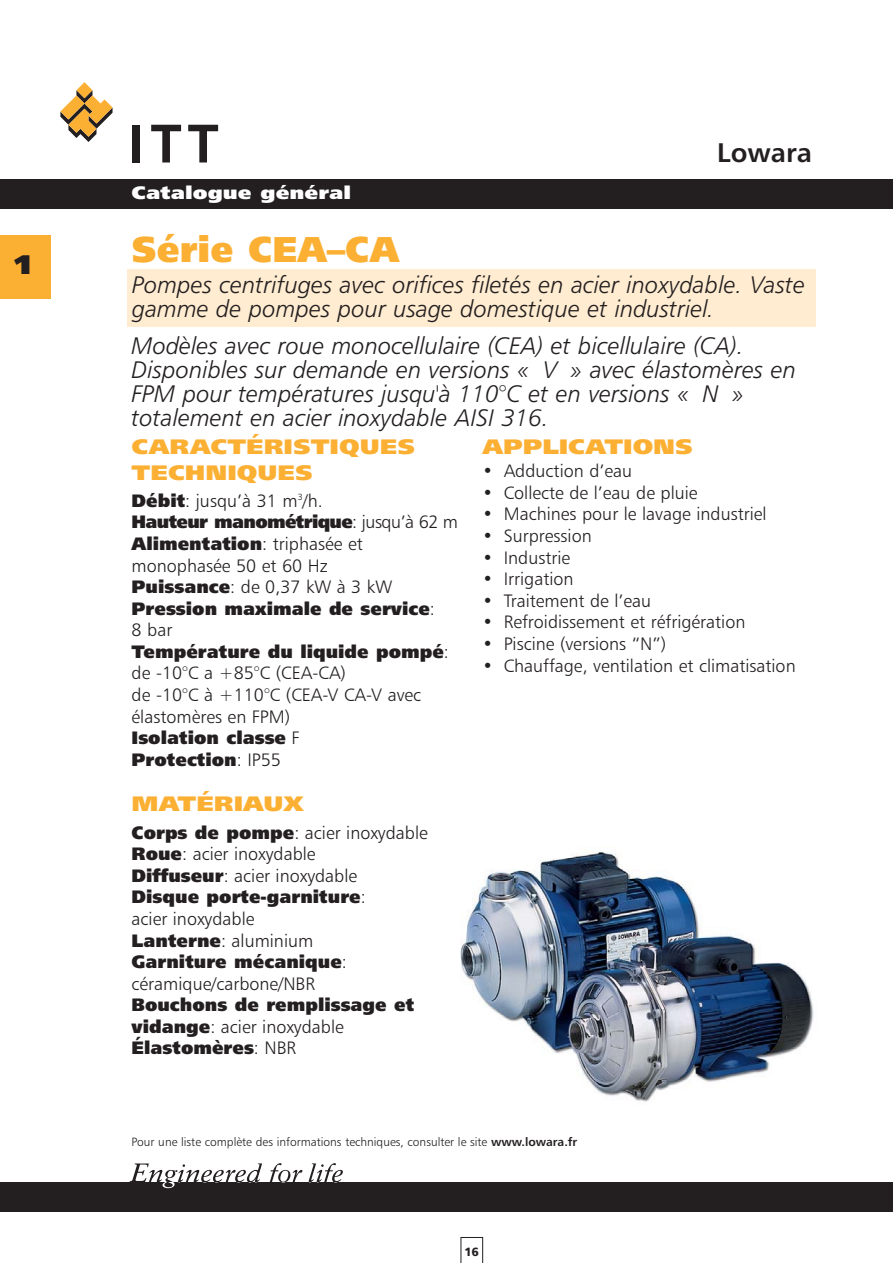
<style>
.page{position:relative;width:893px;height:1263px;background:#fff}
.page>*{position:absolute;margin:0;border:0;box-sizing:border-box;transform-origin:0 0}
.t1{font:36px "Humanist 777 BT Extra Black B";color:#fcb033}
.t2{font:27px "Humanist 777 BT Bold B";color:#231f20}
.t3{font:27px "Humanist 777 BT Extra Black B";color:#231f20;scale:1.2 1}
.t4{font:24px/24px "Humanist 777 BT Light Italic B";color:#231f20}
.t5{font:21px/25.2px "Humanist 777 BT Extra Black B";color:#fcb033;scale:1.2 1}
.t6{font:18px/21.6px "Humanist 777 BT Light B";color:#231f20}
.t7{font:18px/21.6px "Humanist 777 BT Extra Black B";color:#231f20}
.t8{font:18px/21.6px "Humanist 777 BT Extra Black B";letter-spacing:-.04em;color:#231f20}
.t9{font:18px "Humanist 777 BT Extra Black B";color:#fff;scale:1.2 1}
.t10{font:12px "Humanist 777 BT Light B";color:#231f20}
.t11{font:12px "Humanist 777 BT Black B";color:#231f20}
.s1{font-family:"Humanist 777 BT Extra Black B"}
.s2{font-family:"Humanist 777 BT Light B"}
.s3{font-family:"Humanist 777 BT Bold B"}
</style>
<div class="page">
<img style="left:460px;top:852px;width:354px;height:250px">
<div style="left:0;top:179px;width:892px;height:30px;background:#231f20"></div>
<div style="left:0;top:1182px;width:892px;height:30px;background:#231f20"></div>
<svg style="left:60px;top:82px;width:52px;height:60px"></svg>
<div style="left:132px;top:125px;width:8px;height:38px;background:#231f20"></div>
<svg style="left:151px;top:125px;width:30px;height:38px"></svg>
<svg style="left:188px;top:125px;width:30px;height:38px"></svg>
<svg style="left:460px;top:1237px;width:23px;height:25px"></svg>
<svg style="left:270px;top:1163px;width:32px;height:20px"></svg>
<svg style="left:129px;top:1163px;width:133px;height:25px"></svg>
<svg style="left:309px;top:1163px;width:34px;height:20px"></svg>
<div style="left:0;top:235px;width:51px;height:63px;background:#fcb033"></div>
<div style="left:127px;top:269px;width:689px;height:57px;background:#ffecd1"></div>
<h2 class="t3" style="left:14px;top:253px;width:17px">1</h2>
<p class="t9" style="left:132px;top:185px;width:184px">Catalogue général</p>
<h2 class="t2" style="left:717px;top:137px;width:96px">Lowara</h2>
<h1 class="t1" style="left:132px;top:233px;width:269px">Série CEA–CA</h1>
<h3 class="t4" style="left:132px;top:274px;width:674px">Pompes centrifuges avec orifices filetés en acier inoxydable. Vaste gamme de pompes pour usage domestique et industriel.</h3>
<h3 class="t4" style="left:132px;top:335px;width:666px">Modèles avec roue monocellulaire (CEA) et bicellulaire (CA).<br>Disponibles sur demande en versions « V » avec élastomères en FPM pour températures jusqu'à 110°C et en versions « N » totalement en acier inoxydable AISI 316.</h3>
<p class="t5" style="left:132px;top:435px;width:237px">CARACTÉRISTIQUES<br>TECHNIQUES</p>
<p class="t6" style="left:132px;top:491px;width:193px"><span class="s1">Débit</span>: jusqu’à 31 m<sup>3</sup>/h.</p>
<p class="t8" style="left:132px;top:512px;width:328px">Hauteur manométrique<span class="s2">: jusqu’à 62 m<br></span>Alimentation<span class="s2">: triphasée et</span></p>
<p class="t6" style="left:132px;top:555px;width:262px">monophasée 50 et 60 Hz<br><span class="s1">Puissance</span>: de 0,37 kW à 3 kW</p>
<p class="t7" style="left:132px;top:598px;width:305px">Pression maximale de service<span class="s2">:</span></p>
<p class="t6" style="left:132px;top:620px;width:42px">8 bar</p>
<p class="t7" style="left:132px;top:642px;width:319px">Température du liquide pompé<span class="s2">:</span></p>
<p class="t6" style="left:132px;top:663px;width:291px">de -10°C a +85°C (CEA-CA)<br>de -10°C à +110°C (CEA-V CA-V avec élastomères en FPM)</p>
<p class="t7" style="left:132px;top:728px;width:169px">Isolation classe <span class="s2">F<br></span>Protection<span class="s2">: IP55</span></p>
<p class="t5" style="left:132px;top:792px;width:145px">MATÉRIAUX</p>
<p class="t6" style="left:132px;top:822px;width:298px"><span class="s1">Corps de pompe</span>: acier inoxydable<br><span class="s1">Roue</span>: acier inoxydable<br><span class="s1">Diffuseur</span>: acier inoxydable</p>
<p class="t7" style="left:132px;top:887px;width:236px">Disque porte-garniture<span class="s2">:</span></p>
<p class="t6" style="left:132px;top:909px;width:183px">acier inoxydable<br><span class="s1">Lanterne</span>: aluminium</p>
<p class="t7" style="left:132px;top:952px;width:217px">Garniture mécanique<span class="s2">:</span></p>
<p class="t6" style="left:132px;top:973px;width:185px">céramique/carbone/NBR</p>
<p class="t7" style="left:132px;top:995px;width:284px">Bouchons de remplissage et</p>
<p class="t6" style="left:132px;top:1017px;width:214px"><span class="s1">vidange</span>: acier inoxydable</p>
<p class="t7" style="left:132px;top:1038px;width:166px">Élastomères<span class="s2">: NBR</span></p>
<p class="t5" style="left:482px;top:435px;width:177px">APPLICATIONS</p>
<p class="t6" style="left:482px;top:461px;width:151px">• Adduction d’eau</p>
<p class="t6" style="left:482px;top:483px;width:217px">• Collecte de l’eau de pluie</p>
<p class="t6" style="left:482px;top:504px;width:286px">• Machines pour le lavage industriel</p>
<p class="t6" style="left:482px;top:526px;width:111px">• Surpression</p>
<p class="t6" style="left:482px;top:547px;width:89px">• Industrie</p>
<p class="t6" style="left:482px;top:569px;width:93px">• Irrigation</p>
<p class="t6" style="left:482px;top:591px;width:170px">• Traitement de l’eau</p>
<p class="t6" style="left:482px;top:612px;width:264px">• Refroidissement et réfrigération</p>
<p class="t6" style="left:482px;top:634px;width:185px">• Piscine (versions “N”)</p>
<p class="t6" style="left:482px;top:655px;width:315px">• Chauffage, ventilation et climatisation</p>
<p class="t10" style="left:132px;top:1137px;width:447px">Pour une liste complète des informations techniques, consulter le site <span class="s3">www.lowara.fr</span></p>
<p class="t11" style="left:464px;top:1244px;width:16px">16</p>
</div>
